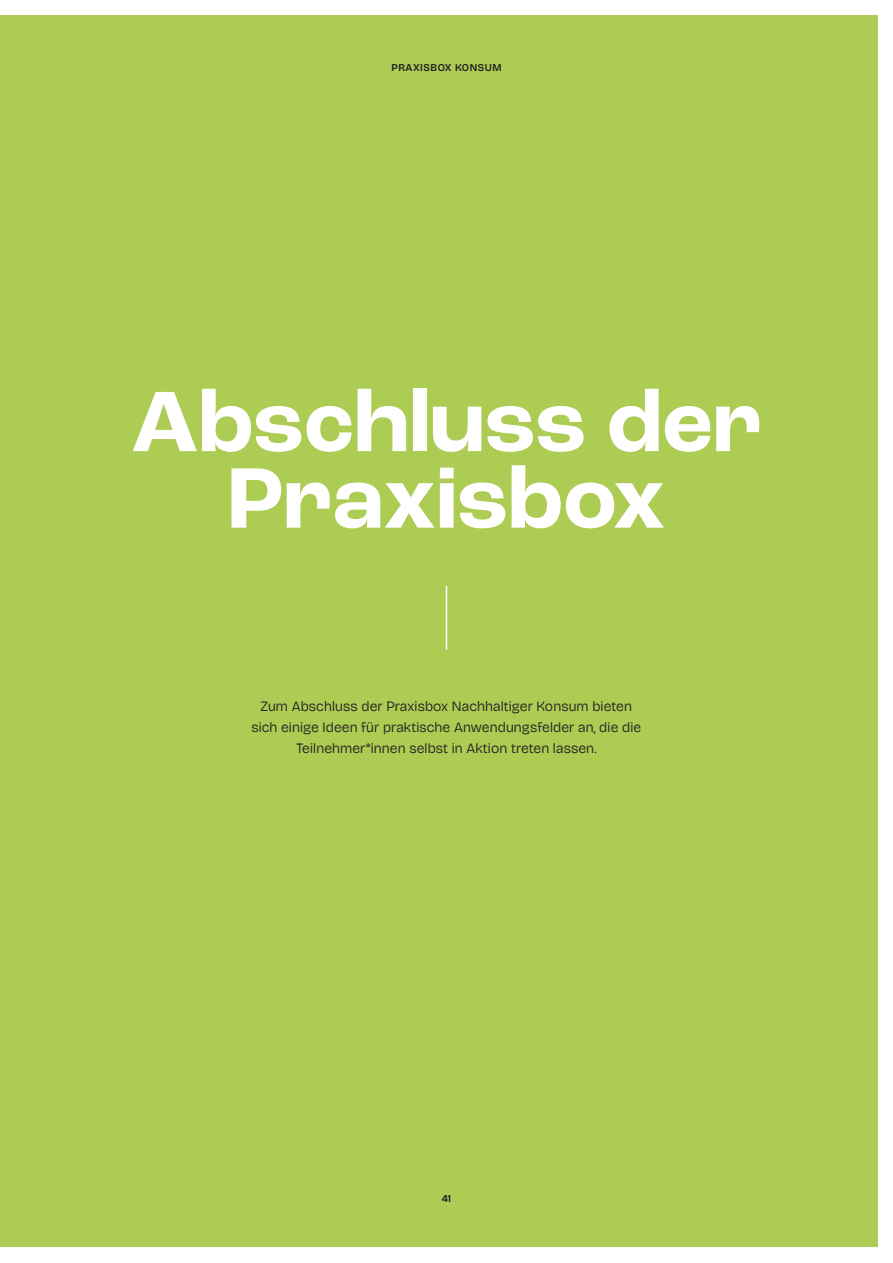
<style>
.page{position:relative;width:893px;height:1263px;background:#fff}
.page>*{position:absolute;margin:0;border:0;box-sizing:border-box;transform-origin:0 0}
.t1{font:700 90px/76.5px "Roc Grotesk";color:#fff;text-align:center}
.t2{font:300 14.25px/21px "Bricolage Grotesque 28 pt";letter-spacing:.01em;color:#231f20;text-align:center}
.t3{font:600 10.5px "Bricolage Grotesque 28 pt";letter-spacing:.05em;color:#231f20}
</style>
<div class="page">
<div style="left:0;top:15px;width:877px;height:1232px;background:#adcc54"></div>
<hr style="left:446px;top:586px;width:1px;height:64px;background:#fff">
<p class="t3" style="left:391px;top:59px;width:112px">PRAXISBOX KONSUM</p>
<p class="t1" style="left:131px;top:385px;width:632px">Abschluss der<br>Praxisbox</p>
<p class="t2" style="left:251px;top:695px;width:391px">Zum Abschluss der Praxisbox Nachhaltiger Konsum bieten sich einige Ideen für praktische Anwendungsfelder an, die die<br>Teilnehmer*innen selbst in Aktion treten lassen.</p>
<p class="t3" style="left:442px;top:1190px;width:11px">41</p>
</div>
